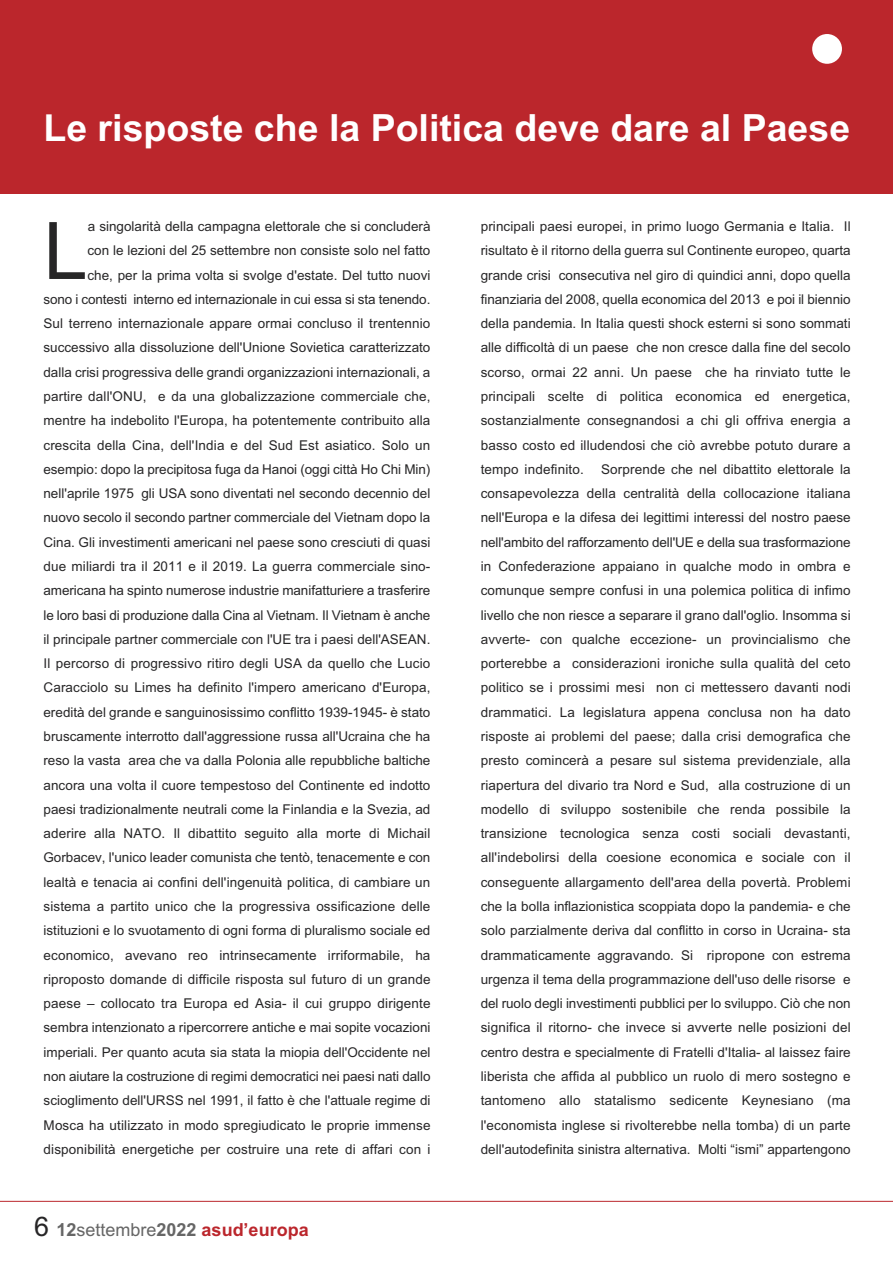
<style>
.page{position:relative;width:893px;height:1263px;background:#fff}
.page>*{position:absolute;margin:0;border:0;box-sizing:border-box;transform-origin:0 0}
.t1{font:79.35px "Arial";color:#272627}
.t2{font:700 37.5px "Arial";color:#fff}
.t3{font:700 18px "Arial";color:#bb262c}
.t4{font:13.5px/24.3px "Arial";color:#272627;text-align:justify}
.s1{font-weight:400;font-size:27px;color:#272627}
.s2{color:#666}
.s3{font-weight:400;color:#666}
</style>
<div class="page">
<div style="left:0;top:0;width:893px;height:194px;background:#bb262c"></div>
<div style="left:812px;top:34px;width:30px;height:30px;background:#fff;border-radius:50%"></div>
<hr style="left:0;top:1201px;width:893px;height:1px;background:#bb262c">
<h2 class="t2" style="left:43px;top:106px;width:808px">Le risposte che la Politica deve dare al Paese</h2>
<p class="t4" style="left:43px;top:214px;width:389px;text-align:right">a singolarità della campagna elettorale che si concluderà<br>con le lezioni del 25 settembre non consiste solo nel fatto<br>che, per la prima volta si svolge d'estate. Del tutto nuovi<br>sono i contesti interno ed internazionale in cui essa si sta tenendo.<br>Sul terreno internazionale appare ormai concluso il trentennio successivo alla dissoluzione dell'Unione Sovietica caratterizzato dalla crisi progressiva delle grandi organizzazioni internazionali, a partire dall'ONU, e da una globalizzazione commerciale che, mentre ha indebolito l'Europa, ha potentemente contribuito alla crescita della Cina, dell'India e del Sud Est asiatico. Solo un esempio: dopo la precipitosa fuga da Hanoi (oggi città Ho Chi Min) nell'aprile 1975 gli USA sono diventati nel secondo decennio del nuovo secolo il secondo partner commerciale del Vietnam dopo la Cina. Gli investimenti americani nel paese sono cresciuti di quasi due miliardi tra il 2011 e il 2019. La guerra commerciale sino&shy;americana ha spinto numerose industrie manifatturiere a trasferire le loro basi di produzione dalla Cina al Vietnam. Il Vietnam è anche il principale partner commerciale con l'UE tra i paesi dell'ASEAN.<br>Il percorso di progressivo ritiro degli USA da quello che Lucio Caracciolo su Limes ha definito l'impero americano d'Europa, eredità del grande e sanguinosissimo conflitto 1939-1945- è stato bruscamente interrotto dall'aggressione russa all'Ucraina che ha reso la vasta area che va dalla Polonia alle repubbliche baltiche ancora una volta il cuore tempestoso del Continente ed indotto paesi tradizionalmente neutrali come la Finlandia e la Svezia, ad aderire alla NATO. Il dibattito seguito alla morte di Michail Gorbacev, l'unico leader comunista che tentò, tenacemente e con lealtà e tenacia ai confini dell'ingenuità politica, di cambiare un sistema a partito unico che la progressiva ossificazione delle istituzioni e lo svuotamento di ogni forma di pluralismo sociale ed economico, avevano reo intrinsecamente irriformabile, ha riproposto domande di difficile risposta sul futuro di un grande paese – collocato tra Europa ed Asia- il cui gruppo dirigente sembra intenzionato a ripercorrere antiche e mai sopite vocazioni imperiali. Per quanto acuta sia stata la miopia dell'Occidente nel non aiutare la costruzione di regimi democratici nei paesi nati dallo scioglimento dell'URSS nel 1991, il fatto è che l'attuale regime di Mosca ha utilizzato in modo spregiudicato le proprie immense disponibilità energetiche per costruire una rete di affari con i</p>
<p class="t4" style="left:481px;top:214px;width:371px">principali paesi europei, in primo luogo Germania e Italia. Il risultato è il ritorno della guerra sul Continente europeo, quarta grande crisi consecutiva nel giro di quindici anni, dopo quella finanziaria del 2008, quella economica del 2013 e poi il biennio della pandemia. In Italia questi shock esterni si sono sommati alle difficoltà di un paese che non cresce dalla fine del secolo scorso, ormai 22 anni. Un paese che ha rinviato tutte le principali scelte di politica economica ed energetica, sostanzialmente consegnandosi a chi gli offriva energia a basso costo ed illudendosi che ciò avrebbe potuto durare a tempo indefinito.</p>
<h1 class="t1" style="left:43px;top:205px;width:46px">L</h1>
<p class="t4" style="left:481px;top:457px;width:371px;text-indent:120px">Sorprende che nel dibattito elettorale la consapevolezza della centralità della collocazione italiana nell'Europa e la difesa dei legittimi interessi del nostro paese nell'ambito del rafforzamento dell'UE e della sua trasformazione in Confederazione appaiano in qualche modo in ombra e comunque sempre confusi in una polemica politica di infimo livello che non riesce a separare il grano dall'oglio. Insomma si avverte- con qualche eccezione- un provincialismo che porterebbe a considerazioni ironiche sulla qualità del ceto politico se i prossimi mesi non ci mettessero davanti nodi drammatici. La legislatura appena conclusa non ha dato risposte ai problemi del paese; dalla crisi demografica che presto comincerà a pesare sul sistema previdenziale, alla riapertura del divario tra Nord e Sud, alla costruzione di un modello di sviluppo sostenibile che renda possibile la transizione tecnologica senza costi sociali devastanti, all'indebolirsi della coesione economica e sociale con il conseguente allargamento dell'area della povertà. Problemi che la bolla inflazionistica scoppiata dopo la pandemia- e che solo parzialmente deriva dal conflitto in corso in Ucraina- sta drammaticamente aggravando. Si ripropone con estrema urgenza il tema della programmazione dell'uso delle risorse e del ruolo degli investimenti pubblici per lo sviluppo. Ciò che non significa il ritorno- che invece si avverte nelle posizioni del centro destra e specialmente di Fratelli d'Italia- al laissez faire liberista che affida al pubblico un ruolo di mero sostegno e tantomeno allo statalismo sedicente Keynesiano (ma l'economista inglese si rivolterebbe nella tomba) di un parte dell'autodefinita sinistra alternativa. Molti “ismi” appartengono</p>
<h3 class="t3" style="left:34px;top:1219px;width:276px"><span class="s1">6</span> <span class="s2">12</span><span class="s3">settembre</span><span class="s2">2022</span> asud’europa</h3>
</div>
